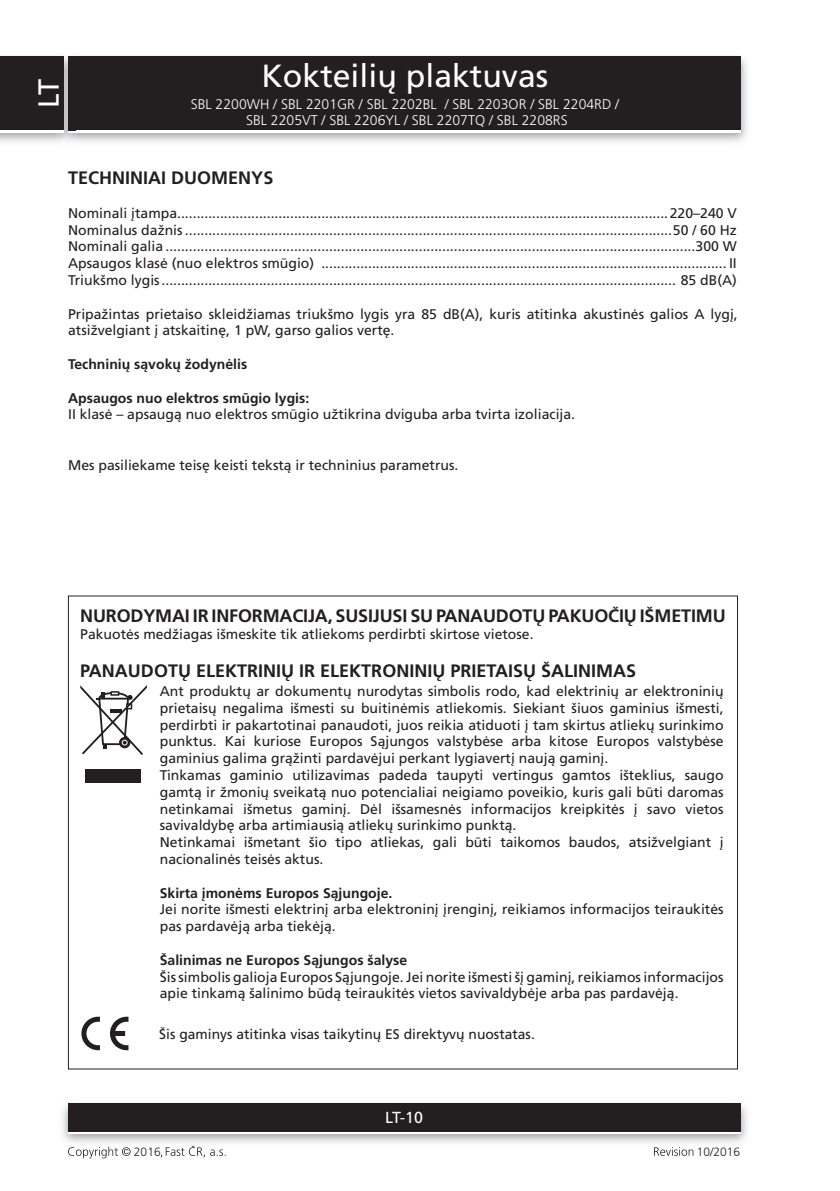
<style>
.page{position:relative;width:840px;height:1191px;background:#fff}
.page>*{position:absolute;margin:0;border:0;box-sizing:border-box;transform-origin:0 0}
.t1{font:32px "Frutiger CE";color:#fff}
.t2{font:29px "Frutiger CE";color:#fff}
.Frutiger_Bold_9{font:700 18px "Frutiger CE";color:#231f20}
.t3{font:16px "Frutiger CE";color:#fff}
.Frutiger_Roman_7{font:14px/16.8px "Frutiger CE";color:#231f20}
.text_7{font:14px/16.8px "Frutiger CE";color:#231f20}
.t4{font:300 14px/16px "Frutiger CE";color:#fff;text-align:center}
.Frutiger_Roman_7-2{font:700 14px "Frutiger CE";color:#231f20}
.text_7-2{font:700 14px "Frutiger CE";color:#231f20}
.t5{font:300 12px "Frutiger CE";color:#231f20}
</style>
<div class="page">
<img style="left:0;top:56px;width:747px;height:86px">
<div style="left:68px;top:59px;width:672px;height:74px;background:#fff"></div>
<div style="left:68px;top:57px;width:672px;height:73px;background:#231f20"></div>
<img style="left:62px;top:1103px;width:685px;height:40px">
<div style="left:68px;top:1106px;width:672px;height:28px;background:linear-gradient(to right,#fff,#fff)"></div>
<div style="left:68px;top:1103px;width:672px;height:28px;background:#231f20"></div>
<img style="left:57px;top:56px;width:18px;height:86px">
<img style="left:68px;top:130px;width:7px;height:3px">
<svg style="left:68px;top:57px;width:7px;height:2px"></svg>
<img style="left:68px;top:59px;width:7px;height:71px">
<div style="left:0;top:59px;width:64px;height:74px;background:#fff"></div>
<div style="left:0;top:57px;width:64px;height:73px;background:#231f20"></div>
<svg style="left:68px;top:1146px;width:62px;height:12px"></svg>
<svg style="left:161px;top:1145px;width:64px;height:12px"></svg>
<svg style="left:654px;top:1147px;width:39px;height:8px"></svg>
<svg style="left:80px;top:685px;width:67px;height:70px"></svg>
<div style="left:85px;top:769px;width:56px;height:13px;background:#231f20"></div>
<svg style="left:81px;top:1016px;width:19px;height:34px"></svg>
<svg style="left:110px;top:1016px;width:18px;height:34px"></svg>
<div style="left:115px;top:1031px;width:10px;height:5px;background:#231f20"></div>
<h2 class="t2" style="left:32px;top:108px;width:31px;rotate:-90deg">LT</h2>
<h1 class="t1" style="left:261px;top:58px;width:288px">Kokteilių plaktuvas</h1>
<p class="t4" style="left:191px;top:96px;width:429px">SBL 2200WH / SBL 2201GR / SBL 2202BL / SBL 2203OR / SBL 2204RD /<br>SBL 2205VT / SBL 2206YL / SBL 2207TQ / SBL 2208RS</p>
<p class="Frutiger_Bold_9" style="left:68px;top:168px;width:207px">TECHNINIAI DUOMENYS</p>
<p class="Frutiger_Roman_7" style="left:68px;top:204px;width:670px">Nominali įtampa..............................................................................................................................220–240 V</p>
<p class="Frutiger_Roman_7" style="left:68px;top:221px;width:670px">Nominalus dažnis .............................................................................................................................50 / 60 Hz</p>
<p class="Frutiger_Roman_7" style="left:68px;top:238px;width:670px">Nominali galia ........................................................................................................................................300 W</p>
<p class="Frutiger_Roman_7" style="left:68px;top:255px;width:670px">Apsaugos klasė (nuo elektros smūgio) ........................................................................................................ II</p>
<p class="Frutiger_Roman_7" style="left:68px;top:272px;width:670px">Triukšmo lygis.................................................................................................................................... 85 dB(A)</p>
<p class="text_7" style="left:68px;top:305px;width:670px">Pripažintas prietaiso skleidžiamas triukšmo lygis yra 85 dB(A), kuris atitinka akustinės galios A lygį, atsižvelgiant į atskaitinę, 1 pW, garso galios vertę.</p>
<p class="text_7-2" style="left:68px;top:356px;width:180px">Techninių sąvokų žodynėlis</p>
<p class="text_7-2" style="left:68px;top:390px;width:242px">Apsaugos nuo elektros smūgio lygis:</p>
<p class="text_7" style="left:68px;top:406px;width:508px">II klasė – apsaugą nuo elektros smūgio užtikrina dviguba arba tvirta izoliacija.</p>
<p class="text_7" style="left:68px;top:456px;width:391px">Mes pasiliekame teisę keisti tekstą ir techninius parametrus.</p>
<p class="Frutiger_Bold_9" style="left:80px;top:605px;width:646px">NURODYMAI IR INFORMACIJA, SUSIJUSI SU PANAUDOTŲ PAKUOČIŲ IŠMETIMU</p>
<p class="Frutiger_Roman_7" style="left:80px;top:625px;width:454px">Pakuotės medžiagas išmeskite tik atliekoms perdirbti skirtose vietose.</p>
<p class="Frutiger_Bold_9" style="left:80px;top:660px;width:557px">PANAUDOTŲ ELEKTRINIŲ IR ELEKTRONINIŲ PRIETAISŲ ŠALINIMAS</p>
<p class="Frutiger_Roman_7" style="left:160px;top:682px;width:565px;text-align:justify">Ant produktų ar dokumentų nurodytas simbolis rodo, kad elektrinių ar elektroninių prietaisų negalima išmesti su buitinėmis atliekomis. Siekiant šiuos gaminius išmesti, perdirbti ir pakartotinai panaudoti, juos reikia atiduoti į tam skirtus atliekų surinkimo punktus. Kai kuriose Europos Sąjungos valstybėse arba kitose Europos valstybėse gaminius galima grąžinti pardavėjui perkant lygiavertį naują gaminį.</p>
<p class="Frutiger_Roman_7" style="left:160px;top:766px;width:565px;text-align:justify">Tinkamas gaminio utilizavimas padeda taupyti vertingus gamtos išteklius, saugo gamtą ir žmonių sveikatą nuo potencialiai neigiamo poveikio, kuris gali būti daromas netinkamai išmetus gaminį. Dėl išsamesnės informacijos kreipkitės į savo vietos savivaldybę arba artimiausią atliekų surinkimo punktą.</p>
<p class="Frutiger_Roman_7" style="left:160px;top:834px;width:565px">Netinkamai išmetant šio tipo atliekas, gali būti taikomos baudos, atsižvelgiant į nacionalinės teisės aktus.</p>
<p class="Frutiger_Roman_7-2" style="left:160px;top:884px;width:234px">Skirta įmonėms Europos Sąjungoje.</p>
<p class="Frutiger_Roman_7" style="left:160px;top:901px;width:565px">Jei norite išmesti elektrinį arba elektroninį įrenginį, reikiamos informacijos teiraukitės pas pardavėją arba tiekėją.</p>
<p class="Frutiger_Roman_7-2" style="left:160px;top:952px;width:249px">Šalinimas ne Europos Sąjungos šalyse</p>
<p class="Frutiger_Roman_7" style="left:160px;top:968px;width:565px">Šis simbolis galioja Europos Sąjungoje. Jei norite išmesti šį gaminį, reikiamos informacijos apie tinkamą šalinimo būdą teiraukitės vietos savivaldybėje arba pas pardavėją.</p>
<p class="Frutiger_Roman_7" style="left:159px;top:1025px;width:377px">Šis gaminys atitinka visas taikytinų ES direktyvų nuostatas.</p>
<p class="t3" style="left:385px;top:1108px;width:39px">LT-10</p>
<p class="t5" style="left:134px;top:1144px;width:28px">2016</p>
<p class="t5" style="left:696px;top:1144px;width:45px">10/2016</p>
</div>
